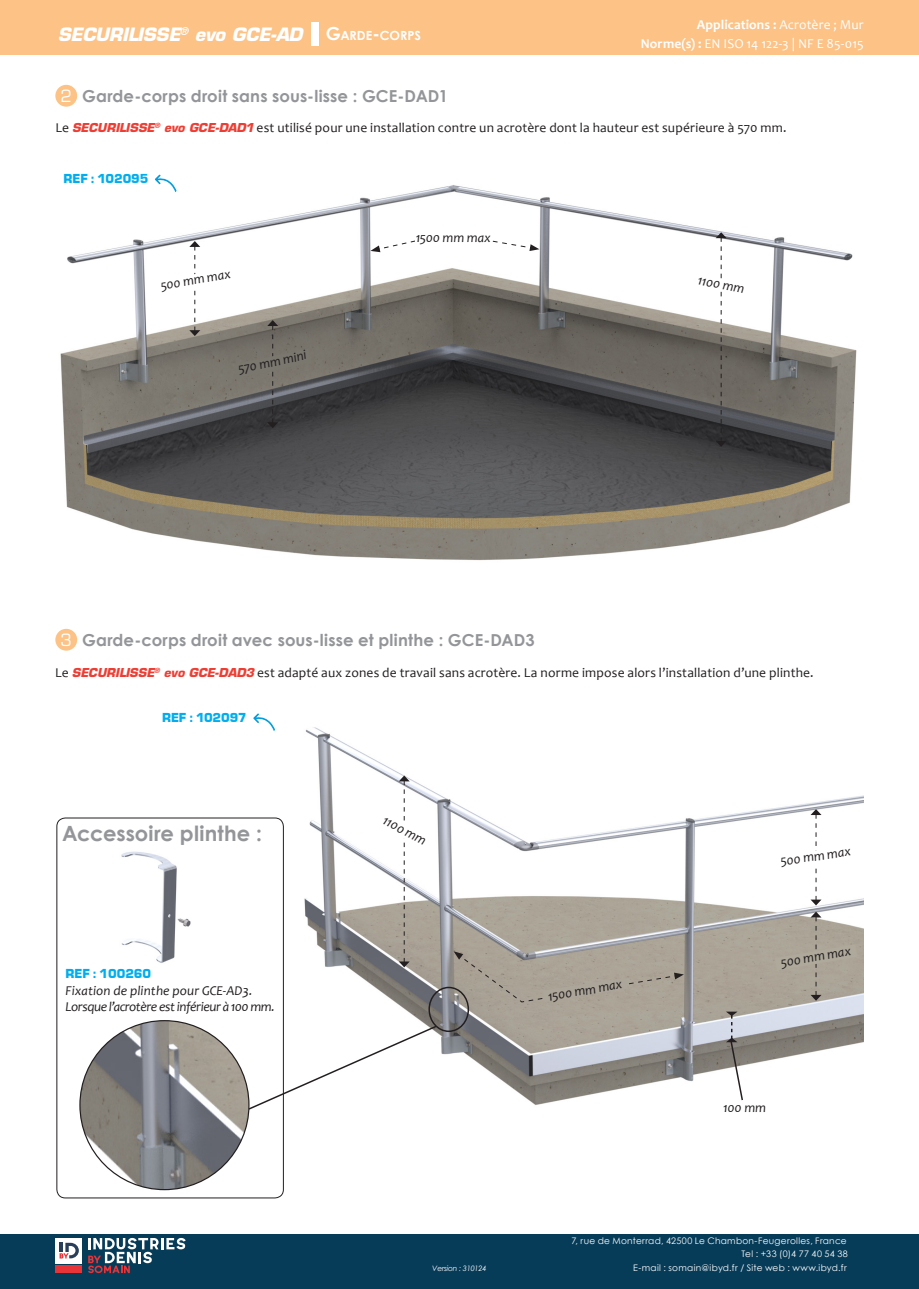
<style>
.page{position:relative;width:919px;height:1289px;background:#fff}
.page>*{position:absolute;margin:0;border:0;box-sizing:border-box;transform-origin:0 0}
.t1{font:700 21px "Century Gothic";letter-spacing:.005em;color:#939598}
.t2{font:italic 700 18px "Eurostile LT Std";letter-spacing:-.01em;color:#fff}
.t3{font:700 16.5px "Century Gothic";letter-spacing:.005em;color:#939598}
.t4{font:16.5px "Eurostile";color:#fff}
.t5{font:13.5px "Candara";letter-spacing:.01em;color:#231f20}
.t6{font:italic 13.5px "Candara";letter-spacing:-.02em;color:#231f20}
.t7{font:13.5px/18.9px "Candara";color:#fff;text-align:right}
.t8{font:900 13.5px "Eurostile Becker";letter-spacing:-.005em;color:#00aeef}
.t9{font:italic 13.5px "Candara";letter-spacing:.005em;color:#231f20}
.t10{font:700 12.6px "Century Gothic";color:#fff}
.t11{font:9px/13.8px "Century Gothic";letter-spacing:.03em;color:#fff;text-align:right}
.t12{font:italic 7.5px "Century Gothic";letter-spacing:-.025em;color:#fff}
.s1{font-size:18px}
.s2{font-weight:700}
.s3{font-family:"Eurostile LT Std";font-weight:700;font-style:italic;font-size:12px;color:#ee3e34}
</style>
<div class="page">
<div style="left:0;top:0;width:918px;height:55px;background:#fcc286"></div>
<div style="left:311px;top:22px;width:7px;height:23px;background:#fff"></div>
<div style="left:0;top:1233px;width:918px;height:55px;background:#073c59"></div>
<div style="left:55px;top:1237px;width:27px;height:26px;background:#fff"></div>
<svg style="left:60px;top:1242px;width:19px;height:16px"></svg>
<svg style="left:88px;top:1238px;width:98px;height:34px"></svg>
<div style="left:55px;top:1265px;width:27px;height:8px;background:#e73439"></div>
<img style="left:304px;top:727px;width:559px;height:378px">
<img style="left:60px;top:185px;width:797px;height:376px">
<div style="left:56px;top:817px;width:228px;height:381px;border:1px solid #231f20;border-radius:9px"></div>
<svg style="left:696px;top:232px;width:50px;height:215px"></svg>
<svg style="left:770px;top:809px;width:91px;height:96px"></svg>
<svg style="left:774px;top:911px;width:83px;height:89px;background:#afa99e"></svg>
<svg style="left:378px;top:775px;width:52px;height:192px"></svg>
<svg style="left:725px;top:1011px;width:19px;height:90px"></svg>
<svg style="left:150px;top:241px;width:161px;height:187px"></svg>
<svg style="left:370px;top:233px;width:169px;height:19px"></svg>
<img style="left:121px;top:851px;width:70px;height:112px">
<div style="left:55px;top:85px;width:22px;height:22px;background:#fcc286;border-radius:50%"></div>
<div style="left:55px;top:629px;width:22px;height:21px;background:#fcc286;border-radius:50%"></div>
<div style="left:415px;top:232px;width:77px;height:11px;background:#fff"></div>
<svg style="left:453px;top:951px;width:231px;height:51px;background:#a8a094"></svg>
<img style="left:80px;top:1020px;width:169px;height:169px;border-radius:84px">
<div style="left:428px;top:986px;width:41px;height:46px;border:2px solid #231f20;border-radius:50%"></div>
<svg style="left:247px;top:1024px;width:191px;height:86px"></svg>
<svg style="left:154px;top:174px;width:25px;height:23px"></svg>
<svg style="left:253px;top:713px;width:22px;height:18px"></svg>
<h2 class="t2" style="left:58px;top:23px;width:246px">SECURILISSE<sup>®</sup> evo GCE-AD</h2>
<p class="t10" style="left:326px;top:26px;width:97px"><span class="s1">G</span>ARDE<span class="s1">-</span>CORPS</p>
<p class="t7" style="left:640px;top:15px;width:224px"><span class="s2">Applications :</span> Acrotère ; Mur<br><span class="s2">Norme(s) :</span> EN ISO 14 122-3 | NF E 85-015</p>
<p class="t4" style="left:61px;top:86px;width:13px">2</p>
<p class="t3" style="left:82px;top:83px;width:367px">Garde-corps droit sans sous-lisse : GCE-DAD1</p>
<p class="t5" style="left:55px;top:119px;width:732px">Le <span class="s3">SECURILISSE</span><sup>®</sup> <span class="s3">evo GCE-DAD1</span> est utilisé pour une installation contre un acrotère dont la hauteur est supérieure à 570 mm.</p>
<p class="t8" style="left:64px;top:171px;width:86px">REF : 102095</p>
<p class="t6" style="left:159px;top:277px;width:72px;rotate:-10deg">500 mm max</p>
<p class="t6" style="left:236px;top:361px;width:71px;rotate:-12deg">570 mm mini</p>
<p class="t6" style="left:415px;top:229px;width:77px">1500 mm max</p>
<p class="t4" style="left:61px;top:630px;width:13px">3</p>
<p class="t3" style="left:82px;top:627px;width:454px">Garde-corps droit avec sous-lisse et plinthe : GCE-DAD3</p>
<p class="t6" style="left:699px;top:272px;width:49px;rotate:11deg">1100 mm</p>
<p class="t5" style="left:55px;top:664px;width:760px">Le <span class="s3">SECURILISSE</span><sup>®</sup> <span class="s3">evo GCE-DAD3</span> est adapté aux zones de travail sans acrotère. La norme impose alors l’installation d’une plinthe.</p>
<p class="t8" style="left:162px;top:710px;width:86px">REF : 102097</p>
<p class="t1" style="left:62px;top:817px;width:201px">Accessoire plinthe :</p>
<p class="t8" style="left:66px;top:966px;width:87px">REF : 100260</p>
<p class="t9" style="left:66px;top:981px;width:188px">Fixation de plinthe pour GCE-AD3.</p>
<p class="t6" style="left:66px;top:997px;width:211px">Lorsque l’acrotère est inférieur à 100 mm.</p>
<p class="t6" style="left:388px;top:812px;width:49px;rotate:28deg">1100 mm</p>
<p class="t6" style="left:779px;top:853px;width:72px;rotate:-9deg">500 mm max</p>
<p class="t6" style="left:546px;top:988px;width:77px;rotate:-10deg">1500 mm max</p>
<p class="t6" style="left:779px;top:954px;width:72px;rotate:-10deg">500 mm max</p>
<p class="t6" style="left:723px;top:1098px;width:44px">100 mm</p>
<p class="t11" style="left:571px;top:1233px;width:278px">7, rue de Monterrad, 42500 Le Chambon-Feugerolles, France<br>Tel : +33 (0)4 77 40 54 38</p>
<p class="t12" style="left:432px;top:1263px;width:56px">Version : 310124</p>
<p class="t11" style="left:633px;top:1260px;width:215px">E-mail : somain@ibyd.fr / Site web : www.ibyd.fr</p>
</div>
